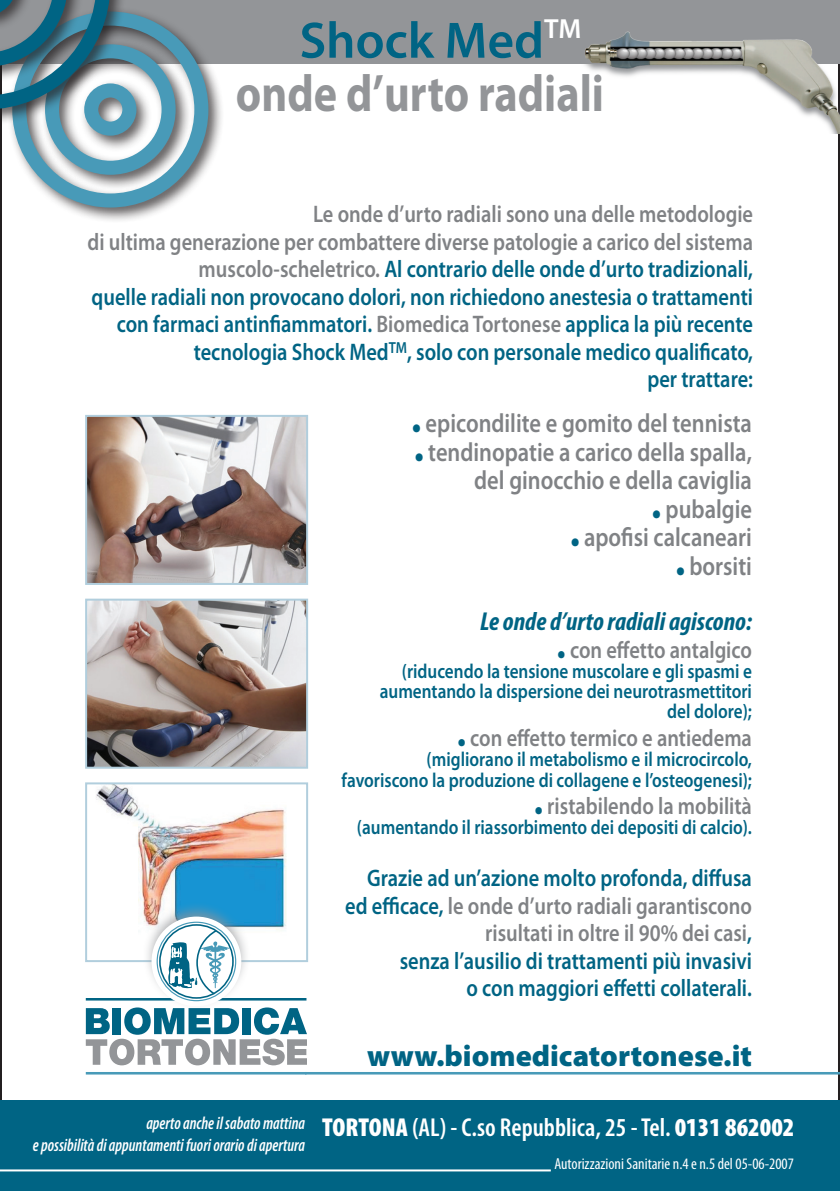
<style>
.page{position:relative;width:840px;height:1191px;background:#fff}
.page>*{position:absolute;margin:0;border:0;box-sizing:border-box;transform-origin:0 0}
.t1{font:700 52px "Myriad Pro";color:#939598;scale:.85 1}
.t2{font:600 51.4px "Myriad Pro";color:#006484}
.t3{font:900 30px "Myriad Pro";color:#006484}
.t4{font:600 26.4px/28.6px "Myriad Pro";color:#808285;text-align:right;scale:.85 1}
.t5{font:600 condensed 26px "Myriad Pro";color:#fff}
.t6{font:italic 700 condensed 26px "Myriad Pro";color:#006484}
.t7{font:600 24px/27.6px "Myriad Pro";color:#006484;text-align:right;scale:.85 1}
.t8{font:600 24px "Myriad Pro";color:#808285;scale:.85 1}
.t9{font:600 20.2px/20.2px "Myriad Pro";color:#006484;text-align:right;scale:.85 1}
.t10{font:italic 600 condensed 18px/22px "Myriad Pro";color:#fff;text-align:right;scale:.9 1}
.t11{font:condensed 16px "Myriad Pro";color:#fff}
.s1{color:#808285}
.s2{font-weight:900;font-stretch:condensed;font-size:40px;color:#006484}
.s3{font-weight:900;font-stretch:condensed;font-size:36.4px;color:#006484}
.s4{font-weight:900}
</style>
<div class="page">
<div style="left:0;top:1100px;width:839px;height:91px;background:#006484"></div>
<div style="left:0;top:0;width:839px;height:64px;background:#939598"></div>
<hr style="left:0;top:1169px;width:550px;height:2px;background:#fff">
<div style="left:7px;top:6px;width:217px;height:218px;background:#231f20;opacity:.75"></div>
<div style="left:12px;top:12px;width:196px;height:195px;border:14px solid #489ab8;border-radius:50%"></div>
<div style="left:40px;top:39px;width:152px;height:152px;background:#231f20;opacity:.75"></div>
<div style="left:45px;top:44px;width:130px;height:131px;border:14px solid #489ab8;border-radius:50%"></div>
<div style="left:80px;top:79px;width:72px;height:73px;background:#231f20;opacity:.75"></div>
<div style="left:84px;top:83px;width:52px;height:53px;border:14px solid #489ab8;border-radius:50%"></div>
<div style="left:0;top:0;width:127px;height:126px;background:#231f20;opacity:.75"></div>
<svg style="left:0;top:0;width:117px;height:117px"></svg>
<img style="left:584px;top:31px;width:255px;height:102px">
<img style="left:88px;top:418px;width:217px;height:164px">
<div style="left:85px;top:415px;width:223px;height:170px;border:2px solid #b1cedd"></div>
<img style="left:96px;top:785px;width:191px;height:145px">
<div style="left:85px;top:782px;width:223px;height:180px;border:2px solid #b1cedd"></div>
<img style="left:88px;top:601px;width:217px;height:164px">
<div style="left:85px;top:598px;width:223px;height:170px;border:2px solid #b1cedd"></div>
<hr style="left:86px;top:998px;width:220px;height:2px;background:#006484">
<hr style="left:86px;top:1072px;width:220px;height:2px;background:#489ab8">
<div style="left:142px;top:901px;width:108px;height:108px;background:#939598;opacity:.75"></div>
<svg style="left:151px;top:916px;width:90px;height:90px"></svg>
<svg style="left:86px;top:1007px;width:220px;height:58px"></svg>
<div style="left:156px;top:921px;width:80px;height:80px;border:1px solid #489ab8;border-radius:50%"></div>
<div style="left:159px;top:924px;width:75px;height:74px;border:2px solid #006484;border-radius:50%"></div>
<svg style="left:168px;top:928px;width:61px;height:67px"></svg>
<hr style="left:305px;top:1072px;width:534px;height:2px;background:#489ab8">
<h2 class="t2" style="left:299px;top:8px;width:283px">Shock Med<sup>TM</sup></h2>
<h1 class="t1" style="left:236px;top:59px;width:434px">onde d’urto radiali</h1>
<p class="t7" style="left:87px;top:200px;width:784px"><span class="s1">Le onde d’urto radiali sono una delle metodologie<br>di ultima generazione per combattere diverse patologie a carico del sistema muscolo-scheletrico.</span> Al contrario delle onde d’urto tradizionali,<br>quelle radiali non provocano dolori, non richiedono anestesia o trattamenti con farmaci antinfiammatori. <span class="s1">Biomedica Tortonese</span> applica la più recente tecnologia Shock Med<sup>TM</sup>, solo con personale medico qualificato,<br>per trattare:</p>
<p class="t4" style="left:411px;top:408px;width:402px"><span class="s2">.</span> epicondilite e gomito del tennista <span class="s2">.</span> tendinopatie a carico della spalla, del ginocchio e della caviglia<br><span class="s2">.</span> pubalgie<br><span class="s2">.</span> apofisi calcaneari<br><span class="s2">.</span> borsiti</p>
<p class="t6" style="left:480px;top:605px;width:273px">Le onde d’urto radiali agiscono:</p>
<p class="t8" style="left:556px;top:634px;width:231px"><span class="s3">.</span> con effetto antalgico</p>
<p class="t9" style="left:379px;top:660px;width:439px">(riducendo la tensione muscolare e gli spasmi e aumentando la dispersione dei neurotrasmettitori del dolore);</p>
<p class="t8" style="left:456px;top:722px;width:348px"><span class="s3">.</span> con effetto termico e antiedema</p>
<p class="t9" style="left:341px;top:749px;width:484px">(migliorano il metabolismo e il microcircolo, favoriscono la produzione di collagene e l’osteogenesi);</p>
<p class="t8" style="left:533px;top:790px;width:258px"><span class="s3">.</span> ristabilendo la mobilità</p>
<p class="t9" style="left:357px;top:817px;width:466px">(aumentando il riassorbimento dei depositi di calcio).</p>
<p class="t7" style="left:345px;top:863px;width:479px">Grazie ad un’azione molto profonda, diffusa ed efficace, <span class="s1">le onde d’urto radiali garantiscono risultati in oltre il 90% dei casi</span>,<br>senza l’ausilio di trattamenti più invasivi<br>o con maggiori effetti collaterali.</p>
<p class="t3" style="left:367px;top:1036px;width:386px">www.biomedicatortonese.it</p>
<p class="t10" style="left:33px;top:1112px;width:304px">aperto anche il sabato mattina<br>e possibilità di appuntamenti fuori orario di apertura</p>
<p class="t5" style="left:322px;top:1111px;width:473px"><span class="s4">TORTONA</span> (AL) - C.so Repubblica, 25 - Tel. <span class="s4">0131 862002</span></p>
<p class="t11" style="left:554px;top:1154px;width:241px">Autorizzazioni Sanitarie n.4 e n.5 del 05-06-2007</p>
</div>
